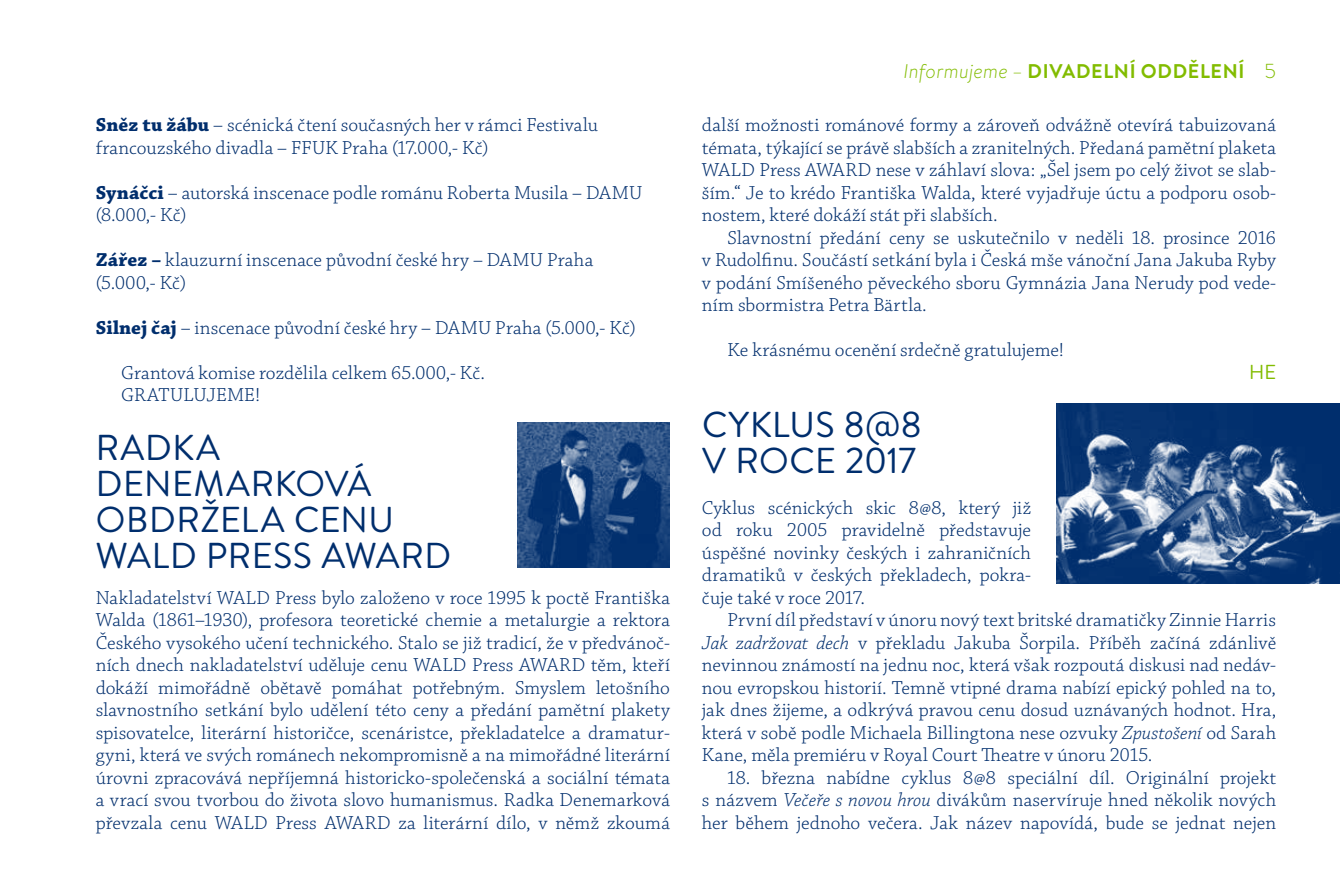
<style>
.page{position:relative;width:1340px;height:893px;background:#fff}
.page>*{position:absolute;margin:0;border:0;box-sizing:border-box;transform-origin:0 0}
.t1{font:36px/36px "Brandon Text";letter-spacing:.015em;color:#002e6d}
.t2{font:20.25px "Brandon Text";color:#82bc00}
.t3{font:300 19.8px/22.5px "Chaparral Pro";letter-spacing:.005em;color:#002e6d;text-align:justify}
.t4{font:700 19.8px "Brandon Text";letter-spacing:.035em;color:#82bc00}
.s1{font-weight:700}
.s2{font-weight:300;font-style:italic}
.s3{font-weight:300;font-size:20.25px}
.s4{font-style:italic}
</style>
<div class="page">
<img style="left:517px;top:423px;width:153px;height:144px">
<img style="left:1056px;top:403px;width:283px;height:180px">
<p class="t3" style="left:96px;top:115px;width:503px"><span class="s1">Sněz tu žábu</span> – scénická čtení současných her v rámci Festivalu francouzského divadla – FFUK Praha (17.000,- Kč)</p>
<p class="t3" style="left:96px;top:182px;width:548px"><span class="s1">Synáčci</span> – autorská inscenace podle románu Roberta Musila – DAMU (8.000,- Kč)</p>
<p class="t3" style="left:96px;top:250px;width:499px"><span class="s1">Zářez –</span> klauzurní inscenace původní české hry – DAMU Praha (5.000,- Kč)</p>
<p class="t3" style="left:96px;top:317px;width:541px"><span class="s1">Silnej čaj</span> – inscenace původní české hry – DAMU Praha (5.000,- Kč)</p>
<p class="t3" style="left:121px;top:362px;width:365px">Grantová komise rozdělila celkem 65.000,- Kč.<br>GRATULUJEME!</p>
<h1 class="t1" style="left:96px;top:428px;width:357px">RADKA<br>DENEMARKOVÁ<br>OBDRŽELA CENU<br>WALD PRESS AWARD</h1>
<p class="t3" style="left:96px;top:587px;width:576px">Nakladatelství WALD Press bylo založeno v roce 1995 k poctě Františka Walda (1861–1930), profesora teoretické chemie a metalurgie a rektora Českého vysokého učení technického. Stalo se již tradicí, že v předvánoč&shy;ních dnech nakladatelství uděluje cenu WALD Press AWARD těm, kteří dokáží mimořádně obětavě pomáhat potřebným. Smyslem letošního slavnostního setkání bylo udělení této ceny a předání pamětní plakety spisovatelce, literární historičce, scenáristce, překladatelce a dramatur&shy;gyni, která ve svých románech nekompromisně a na mimořádné literární úrovni zpracovává nepříjemná historicko-společenská a sociální témata a vrací svou tvorbou do života slovo humanismus. Radka Denemarková převzala cenu WALD Press AWARD za literární dílo, v němž zkoumá</p>
<p class="t4" style="left:903px;top:57px;width:374px"><span class="s2">Informujeme –</span> DIVADELNÍ ODDĚLENÍ <span class="s3">5</span></p>
<p class="t3" style="left:702px;top:115px;width:576px">další možnosti románové formy a zároveň odvážně otevírá tabuizovaná témata, týkající se právě slabších a zranitelných. Předaná pamětní plaketa WALD Press AWARD nese v záhlaví slova: „Šel jsem po celý život se slab&shy;ším.“ Je to krédo Františka Walda, které vyjadřuje úctu a podporu osob&shy;nostem, které dokáží stát při slabších.</p>
<p class="t3" style="left:702px;top:227px;width:576px;text-indent:26px">Slavnostní předání ceny se uskutečnilo v neděli 18. prosince 2016 v Rudolfinu. Součástí setkání byla i Česká mše vánoční Jana Jakuba Ryby v podání Smíšeného pěveckého sboru Gymnázia Jana Nerudy pod vede&shy;ním sbormistra Petra Bärtla.</p>
<p class="t3" style="left:727px;top:340px;width:338px">Ke krásnému ocenění srdečně gratulujeme!</p>
<p class="t2" style="left:1248px;top:358px;width:29px">HE</p>
<h1 class="t1" style="left:702px;top:406px;width:221px">CYKLUS 8@8<br>V ROCE 2017</h1>
<p class="t3" style="left:702px;top:497px;width:331px">Cyklus scénických skic 8@8, který již od roku 2005 pravidelně představuje úspěšné novinky českých i zahraničních dramatiků v českých překladech, pokra&shy;čuje také v roce 2017.</p>
<p class="t3" style="left:702px;top:610px;width:576px;text-indent:26px">První díl představí v únoru nový text britské dramatičky Zinnie Harris <span class="s4">Jak zadržovat dech</span> v překladu Jakuba Šorpila. Příběh začíná zdánlivě nevinnou známostí na jednu noc, která však rozpoutá diskusi nad nedáv&shy;nou evropskou historií. Temně vtipné drama nabízí epický pohled na to, jak dnes žijeme, a odkrývá pravou cenu dosud uznávaných hodnot. Hra, která v sobě podle Michaela Billingtona nese ozvuky <span class="s4">Zpustošení</span> od Sarah Kane, měla premiéru v Royal Court Theatre v únoru 2015.</p>
<p class="t3" style="left:702px;top:767px;width:576px;text-indent:26px">18. března nabídne cyklus 8@8 speciální díl. Originální projekt s názvem <span class="s4">Večeře s novou hrou</span> divákům naservíruje hned několik nových her během jednoho večera. Jak název napovídá, bude se jednat nejen</p>
</div>
